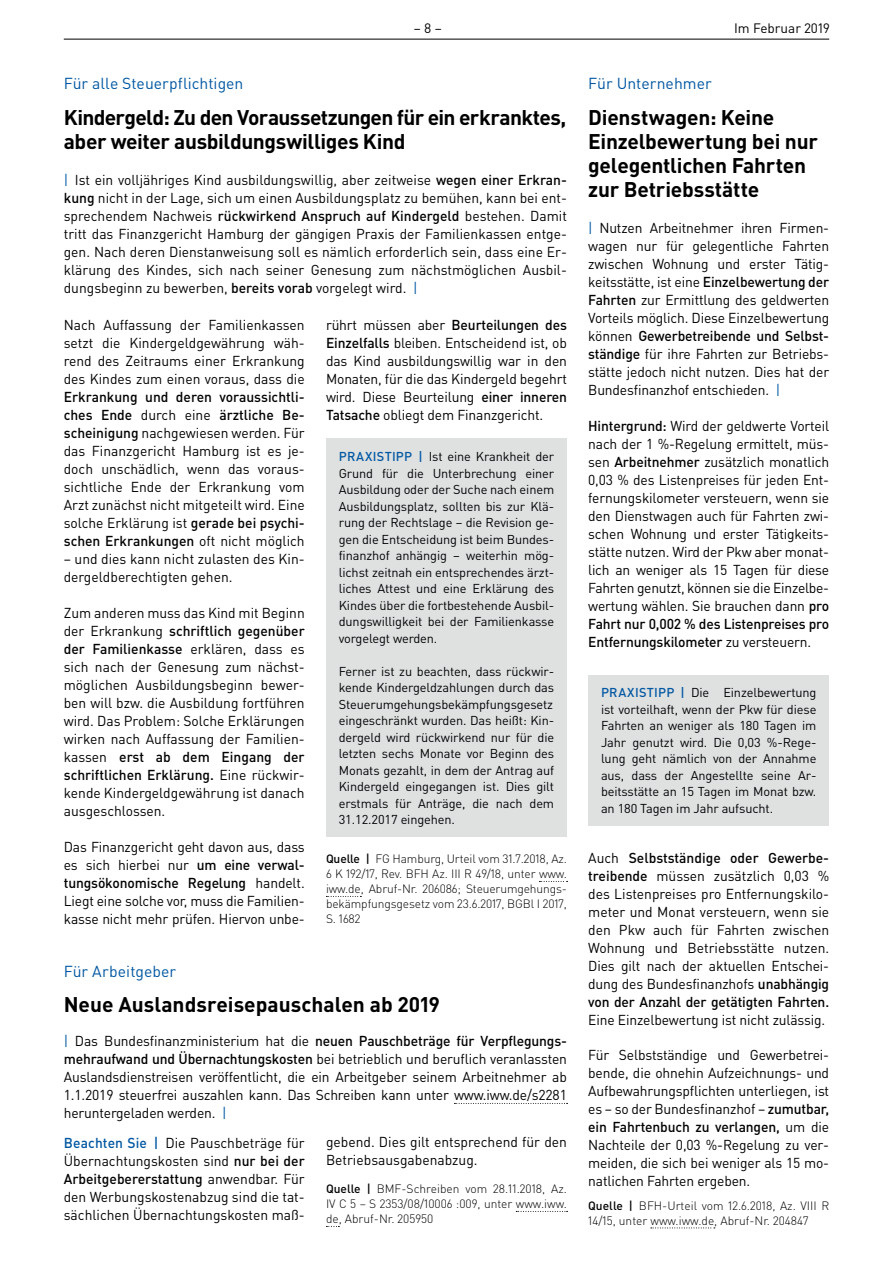
<style>
.page{position:relative;width:893px;height:1263px;background:#fff}
.page>*{position:absolute;margin:0;border:0;box-sizing:border-box;transform-origin:0 0}
.t1{font:700 21px/24px "DIN Pro";letter-spacing:-.015em;color:#000002}
.t2{font:15.75px "DIN Pro";color:#0157a2}
.t3{font:14.25px/18px "DIN Pro";letter-spacing:-.01em;color:#000002;text-align:justify}
.t4{font:13.5px "DIN Pro";color:#000002}
.t5{font:12.75px/16.5px "DIN Pro";letter-spacing:-.01em;color:#000002;text-align:justify}
.t6{font:300 12px/15px "DIN Pro";color:#000002;text-align:justify}
.s1{color:#0157a2}
.s2{font-weight:500}
.s3{font-weight:500;color:#0157a2}
</style>
<div class="page">
<hr style="left:64px;top:39px;width:765px;height:1px;background:#000002">
<svg style="left:539px;top:881px;width:29px;height:1px"></svg>
<svg style="left:326px;top:896px;width:35px;height:1px"></svg>
<div style="left:326px;top:439px;width:241px;height:398px;background:#dfe1e1"></div>
<svg style="left:454px;top:1103px;width:114px;height:1px"></svg>
<svg style="left:516px;top:1211px;width:52px;height:1px"></svg>
<svg style="left:651px;top:1227px;width:64px;height:1px"></svg>
<div style="left:588px;top:675px;width:241px;height:151px;background:#dfe1e1"></div>
<p class="t4" style="left:414px;top:19px;width:30px">– 8 –</p>
<p class="t4" style="left:734px;top:19px;width:97px">Im Februar 2019</p>
<p class="t2" style="left:64px;top:73px;width:181px">Für alle Steuerpflichtigen</p>
<h1 class="t1" style="left:64px;top:105px;width:504px">Kindergeld: Zu den Voraussetzungen für ein erkranktes, aber weiter ausbildungswilliges Kind</h1>
<p class="t3" style="left:64px;top:171px;width:505px"><span class="s1">|</span> Ist ein volljähriges Kind ausbildungswillig, aber zeitweise <span class="s2">wegen einer Erkran&shy;kung</span> nicht in der Lage, sich um einen Ausbildungsplatz zu bemühen, kann bei ent&shy;sprechendem Nachweis <span class="s2">rückwirkend Anspruch auf Kindergeld</span> bestehen. Damit tritt das Finanzgericht Hamburg der gängigen Praxis der Familienkassen entge&shy;gen. Nach deren Dienstanweisung soll es nämlich erforderlich sein, dass eine Er&shy;klärung des Kindes, sich nach seiner Genesung zum nächstmöglichen Ausbil&shy;dungsbeginn zu bewerben, <span class="s2">bereits vorab</span> vorgelegt wird. <span class="s1">|</span></p>
<p class="t3" style="left:64px;top:315px;width:242px">Nach Auffassung der Familienkassen setzt die Kindergeldgewährung wäh&shy;rend des Zeitraums einer Erkrankung des Kindes zum einen voraus, dass die</p>
<p class="t3" style="left:64px;top:387px;width:242px"><span class="s2">Erkrankung und deren voraussichtli&shy;ches Ende</span> durch eine <span class="s2">ärztliche Be&shy;scheinigung</span> nachgewiesen werden. Für das Finanzgericht Hamburg ist es je&shy;doch unschädlich, wenn das voraus&shy;sichtliche Ende der Erkrankung vom Arzt zunächst nicht mitgeteilt wird. Eine solche Erklärung ist <span class="s2">gerade bei psychi&shy;schen Erkrankungen</span> oft nicht möglich</p>
<p class="t3" style="left:64px;top:549px;width:242px">– und dies kann nicht zulasten des Kin&shy;dergeldberechtigten gehen.</p>
<p class="t3" style="left:64px;top:603px;width:242px">Zum anderen muss das Kind mit Beginn der Erkrankung <span class="s2">schriftlich gegenüber der Familienkasse</span> erklären, dass es sich nach der Genesung zum nächst&shy;möglichen Ausbildungsbeginn bewer&shy;ben will bzw. die Ausbildung fortführen wird. Das Problem: Solche Erklärungen wirken nach Auffassung der Familien&shy;kassen <span class="s2">erst ab dem Eingang der schriftlichen Erklärung.</span> Eine rückwir&shy;kende Kindergeldgewährung ist danach ausgeschlossen.</p>
<p class="t3" style="left:64px;top:837px;width:242px">Das Finanzgericht geht davon aus, dass es sich hierbei nur <span class="s2">um eine verwal&shy;tungsökonomische Regelung</span> handelt.<br>Liegt eine solche vor, muss die Familien&shy;kasse nicht mehr prüfen. Hiervon unbe-</p>
<p class="t3" style="left:326px;top:315px;width:242px">rührt müssen aber <span class="s2">Beurteilungen des Einzelfalls</span> bleiben. Entscheidend ist, ob das Kind ausbildungswillig war in den Monaten, für die das Kindergeld begehrt wird. Diese Beurteilung <span class="s2">einer inneren Tatsache</span> obliegt dem Finanzgericht.</p>
<p class="t5" style="left:339px;top:448px;width:217px"><span class="s3">PRAXISTIPP |</span> Ist eine Krankheit der Grund für die Unterbrechung einer Ausbildung oder der Suche nach einem Ausbildungsplatz, sollten bis zur Klä&shy;rung der Rechtslage – die Revision ge&shy;gen die Entscheidung ist beim Bundes&shy;finanzhof anhängig – weiterhin mög&shy;lichst zeitnah ein entsprechendes ärzt&shy;liches Attest und eine Erklärung des Kindes über die fortbestehende Ausbil&shy;dungswilligkeit bei der Familienkasse vorgelegt werden.</p>
<p class="t5" style="left:339px;top:662px;width:217px">Ferner ist zu beachten, dass rückwir&shy;kende Kindergeldzahlungen durch das Steuerumgehungsbekämpfungsgesetz eingeschränkt wurden. Das heißt: Kin&shy;dergeld wird rückwirkend nur für die letzten sechs Monate vor Beginn des Monats gezahlt, in dem der Antrag auf Kindergeld eingegangen ist. Dies gilt erstmals für Anträge, die nach dem 31.12.2017 eingehen.</p>
<p class="t6" style="left:326px;top:851px;width:242px"><span class="s2">Quelle |</span> FG Hamburg, Urteil vom 31.7.2018, Az.<br>6 K 192/17, Rev. BFH Az. III R 49/18, unter www. iww.de, Abruf-Nr. 206086; Steuerumgehungs&shy;bekämpfungsgesetz vom 23.6.2017, BGBl I 2017, S. 1682</p>
<p class="t2" style="left:64px;top:961px;width:114px">Für Arbeitgeber</p>
<h1 class="t1" style="left:64px;top:991px;width:378px">Neue Auslandsreisepauschalen ab 2019</h1>
<p class="t3" style="left:64px;top:1032px;width:505px"><span class="s1">|</span> Das Bundesfinanzministerium hat die <span class="s2">neuen Pauschbeträge für Verpflegungs&shy;mehraufwand und Übernachtungskosten</span> bei betrieblich und beruflich veranlassten Auslandsdienstreisen veröffentlicht, die ein Arbeitgeber seinem Arbeitnehmer ab 1.1.2019 steuerfrei auszahlen kann. Das Schreiben kann unter www.iww.de/s2281 heruntergeladen werden. <span class="s1">|</span></p>
<p class="t3" style="left:64px;top:1133px;width:242px"><span class="s3">Beachten Sie |</span> Die Pauschbeträge für Übernachtungskosten sind <span class="s2">nur bei der Arbeitgebererstattung</span> anwendbar. Für den Werbungskostenabzug sind die tat&shy;sächlichen Übernachtungskosten maß-</p>
<p class="t3" style="left:326px;top:1132px;width:242px">gebend. Dies gilt entsprechend für den<br>Betriebsausgabenabzug.</p>
<p class="t6" style="left:326px;top:1181px;width:242px"><span class="s2">Quelle |</span> BMF-Schreiben vom 28.11.2018, Az.<br>IV C 5 – S 2353/08/10006 :009, unter www.iww. de, Abruf-Nr. 205950</p>
<p class="t2" style="left:588px;top:73px;width:125px">Für Unternehmer</p>
<h1 class="t1" style="left:588px;top:105px;width:231px">Dienstwagen: Keine<br>Einzelbewertung bei nur gelegentlichen Fahrten zur Betriebsstätte</h1>
<p class="t3" style="left:588px;top:219px;width:242px"><span class="s1">|</span> Nutzen Arbeitnehmer ihren Firmen&shy;wagen nur für gelegentliche Fahrten zwischen Wohnung und erster Tätig&shy;keitsstätte, ist eine <span class="s2">Einzelbewertung der Fahrten</span> zur Ermittlung des geldwerten Vorteils möglich. Diese Einzelbewertung können <span class="s2">Gewerbetreibende und Selbst&shy;ständige</span> für ihre Fahrten zur Betriebs&shy;stätte jedoch nicht nutzen. Dies hat der Bundesfinanzhof entschieden. <span class="s1">|</span></p>
<p class="t3" style="left:588px;top:417px;width:242px"><span class="s2">Hintergrund:</span> Wird der geldwerte Vorteil nach der 1 %-Regelung ermittelt, müs&shy;sen <span class="s2">Arbeitnehmer</span> zusätzlich monatlich 0,03 % des Listenpreises für jeden Ent&shy;fernungskilometer versteuern, wenn sie den Dienstwagen auch für Fahrten zwi&shy;schen Wohnung und erster Tätigkeits&shy;stätte nutzen. Wird der Pkw aber monat&shy;lich an weniger als 15 Tagen für diese Fahrten genutzt, können sie die Einzelbe&shy;wertung wählen. Sie brauchen dann <span class="s2">pro Fahrt nur 0,002 % des Listenpreises pro Entfernungskilometer</span> zu versteuern.</p>
<p class="t5" style="left:601px;top:684px;width:217px"><span class="s3">PRAXISTIPP |</span> Die Einzelbewertung ist vorteilhaft, wenn der Pkw für diese Fahrten an weniger als 180 Tagen im Jahr genutzt wird. Die 0,03 %-Rege&shy;lung geht nämlich von der Annahme aus, dass der Angestellte seine Ar&shy;beitsstätte an 15 Tagen im Monat bzw. an 180 Tagen im Jahr aufsucht.</p>
<p class="t3" style="left:588px;top:849px;width:242px">Auch <span class="s2">Selbstständige oder Gewerbe&shy;treibende</span> müssen zusätzlich 0,03 % des Listenpreises pro Entfernungskilo&shy;meter und Monat versteuern, wenn sie den Pkw auch für Fahrten zwischen Wohnung und Betriebsstätte nutzen.<br>Dies gilt nach der aktuellen Entschei&shy;dung des Bundesfinanzhofs <span class="s2">unabhängig von der Anzahl der getätigten Fahrten.</span></p>
<p class="t3" style="left:588px;top:1011px;width:239px">Eine Einzelbewertung ist nicht zulässig.</p>
<p class="t3" style="left:588px;top:1045px;width:242px">Für Selbstständige und Gewerbetrei&shy;bende, die ohnehin Aufzeichnungs- und Aufbewahrungspflichten unterliegen, ist es – so der Bundesfinanzhof – <span class="s2">zumutbar, ein Fahrtenbuch zu verlangen,</span> um die Nachteile der 0,03 %-Regelung zu ver&shy;meiden, die sich bei weniger als 15 mo&shy;natlichen Fahrten ergeben.</p>
<p class="t6" style="left:588px;top:1197px;width:242px"><span class="s2">Quelle |</span> BFH-Urteil vom 12.6.2018, Az. VIII R<br>14/15, unter www.iww.de, Abruf-Nr. 204847</p>
</div>
